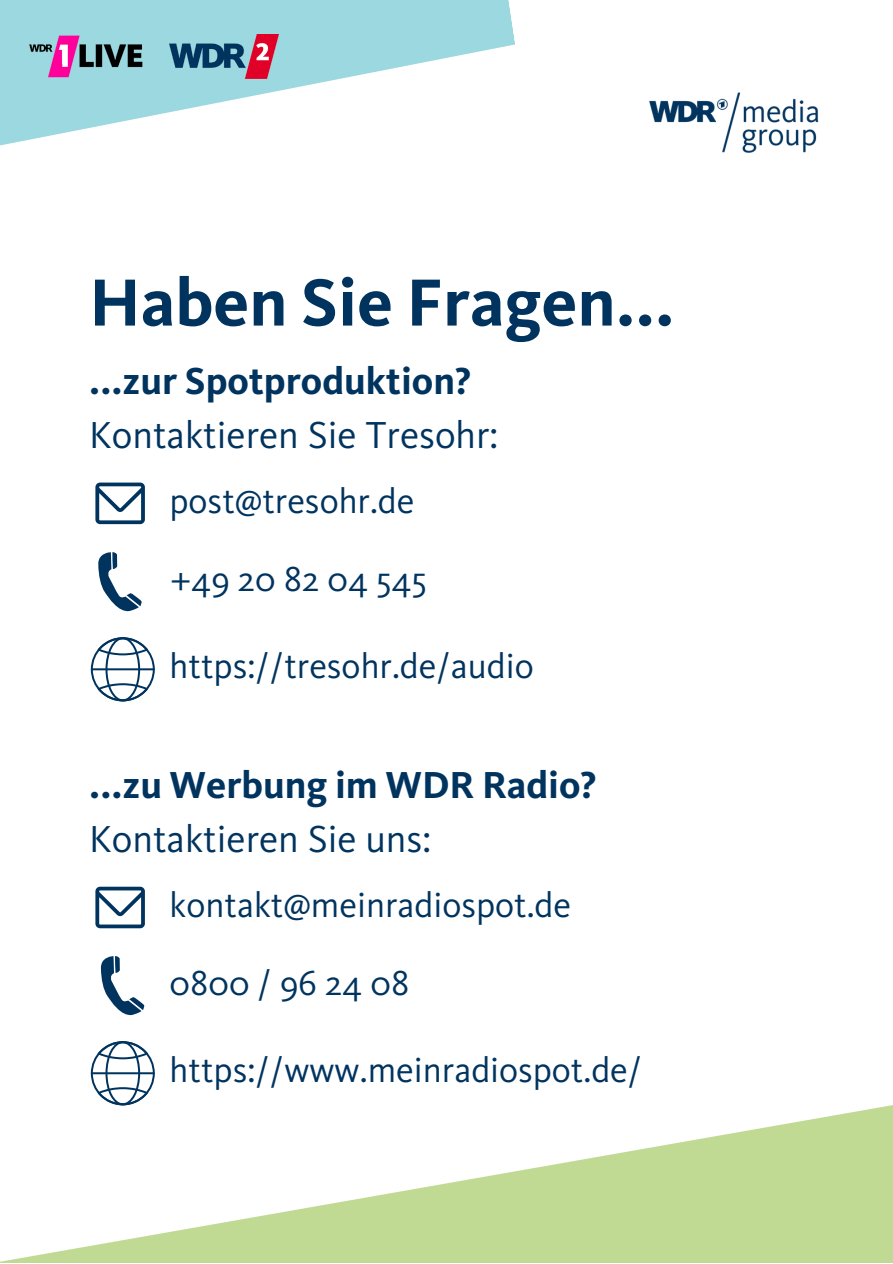
<style>
.page{position:relative;width:893px;height:1264px;background:#fff}
.page>*{position:absolute;margin:0;border:0;box-sizing:border-box;transform-origin:0 0}
.t1{font:700 69px "WDR Sans";color:#00345f}
.t2{font:700 39px "WDR Sans";color:#00345f}
.t3{font:39px "WDR Sans";color:#00345f}
.t4{font:36px/77.7px "WDR Sans";color:#00345f}
</style>
<div class="page">
<svg style="left:0;top:0;width:515px;height:146px;fill:#9bd8df"></svg>
<img style="left:649px;top:92px;width:170px;height:61px">
<img style="left:29px;top:34px;width:115px;height:44px">
<img style="left:170px;top:34px;width:109px;height:44px">
<svg style="left:0;top:1070px;width:892px;height:192px"></svg>
<svg style="left:95px;top:482px;width:50px;height:42px"></svg>
<svg style="left:98px;top:552px;width:44px;height:60px"></svg>
<svg style="left:91px;top:637px;width:64px;height:64px"></svg>
<hr style="left:91px;top:668px;width:64px;height:2px;background:#00345f">
<svg style="left:95px;top:886px;width:50px;height:42px"></svg>
<svg style="left:101px;top:956px;width:43px;height:60px"></svg>
<svg style="left:91px;top:1041px;width:64px;height:64px"></svg>
<hr style="left:91px;top:1072px;width:64px;height:2px;background:#00345f">
<h1 class="t1" style="left:89px;top:273px;width:586px">Haben Sie Fragen...</h1>
<p class="t2" style="left:89px;top:365px;width:383px">...zur Spotproduktion?</p>
<p class="t3" style="left:89px;top:418px;width:410px">Kontaktieren Sie Tresohr:</p>
<p class="t4" style="left:170px;top:465px;width:258px">post@tresohr.de +49 20 82 04 545</p>
<p class="t4" style="left:170px;top:630px;width:365px">https://tresohr.de/audio</p>
<p class="t2" style="left:89px;top:768px;width:509px">...zu Werbung im WDR Radio?</p>
<p class="t3" style="left:89px;top:822px;width:343px">Kontaktieren Sie uns:</p>
<p class="t4" style="left:170px;top:868px;width:403px">kontakt@meinradiospot.de</p>
<p class="t4" style="left:170px;top:946px;width:241px">0800 / 96 24 08</p>
<p class="t4" style="left:170px;top:1033px;width:474px">https://www.meinradiospot.de/</p>
</div>
